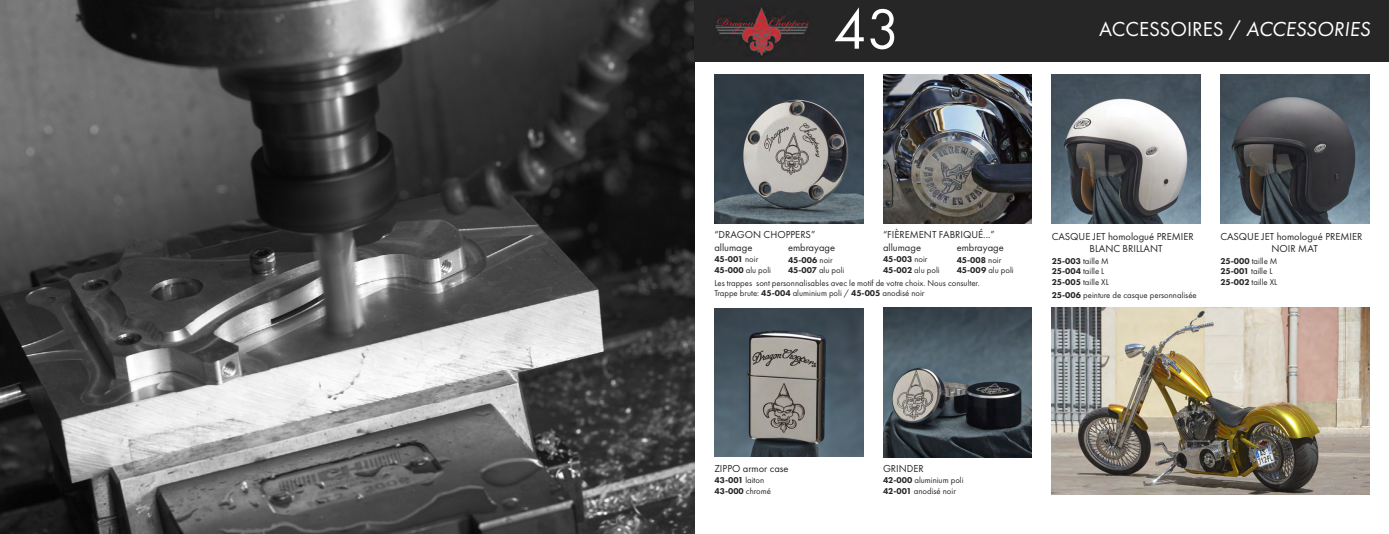
<style>
.page{position:relative;width:1389px;height:534px;background:#fff}
.page>*{position:absolute;margin:0;border:0;box-sizing:border-box;transform-origin:0 0}
.t1{font:58.62px "Futura PT";color:#fff}
.t2{font:21px "Futura PT";color:#fff}
.t3{font:10.5px/12.6px "Futura PT";color:#272627}
.t4{font:8.75px/10.5px "Futura PT";color:#272627}
.t5{font:800 8.75px/10.5px "Futura PT";color:#272627}
.s1{font-style:italic}
.s2{font-weight:400}
.s3{font-weight:800}
</style>
<div class="page">
<img style="left:0;top:0;width:694px;height:533px">
<img style="left:714px;top:74px;width:149px;height:149px">
<img style="left:883px;top:74px;width:149px;height:149px">
<img style="left:1052px;top:74px;width:148px;height:149px">
<img style="left:1220px;top:74px;width:149px;height:149px">
<img style="left:714px;top:308px;width:149px;height:148px">
<img style="left:883px;top:308px;width:149px;height:148px">
<img style="left:1052px;top:308px;width:317px;height:186px">
<div style="left:694px;top:0;width:695px;height:62px;background:#272627"></div>
<img style="left:715px;top:7px;width:96px;height:50px">
<h1 class="t1" style="left:833px;top:6px;width:68px">43</h1>
<h2 class="t2" style="left:1099px;top:21px;width:273px">ACCESSOIRES / <span class="s1">ACCESSORIES</span></h2>
<p class="t3" style="left:714px;top:229px;width:103px">“DRAGON CHOPPERS” allumage</p>
<p class="t5" style="left:714px;top:254px;width:58px">45-001 <span class="s2">noir<br></span>45-000 <span class="s2">alu poli</span></p>
<p class="t3" style="left:788px;top:242px;width:49px">embrayage</p>
<p class="t5" style="left:788px;top:255px;width:58px">45-006 <span class="s2">noir<br></span>45-007 <span class="s2">alu poli</span></p>
<p class="t3" style="left:883px;top:229px;width:113px">“FIÈREMENT FABRIQUÉ...” allumage</p>
<p class="t5" style="left:883px;top:254px;width:58px">45-003 <span class="s2">noir<br></span>45-002 <span class="s2">alu poli</span></p>
<p class="t3" style="left:957px;top:242px;width:49px">embrayage</p>
<p class="t5" style="left:957px;top:255px;width:59px">45-008 <span class="s2">noir<br></span>45-009 <span class="s2">alu poli</span></p>
<p class="t4" style="left:714px;top:278px;width:267px">Les trappes sont personnalisables avec le motif de votre choix. Nous consulter.<br>Trappe brute: <span class="s3">45-004</span> aluminium poli / <span class="s3">45-005</span> anodisé noir</p>
<p class="t3" style="left:1090px;top:230px;width:106px;text-indent:-38px">CASQUE JET homologué PREMIER<br>BLANC BRILLANT</p>
<p class="t4" style="left:1052px;top:256px;width:59px"><span class="s3">25-003</span> taille M<br><span class="s3">25-004</span> taille L<br><span class="s3">25-005</span> taille XL</p>
<p class="t4" style="left:1052px;top:290px;width:147px"><span class="s3">25-006</span> peinture de casque personnalisée</p>
<p class="t3" style="left:1272px;top:230px;width:92px;text-indent:-51px">CASQUE JET homologué PREMIER<br>NOIR MAT</p>
<p class="t4" style="left:1220px;top:256px;width:59px"><span class="s3">25-000</span> taille M<br><span class="s3">25-001</span> taille L<br><span class="s3">25-002</span> taille XL</p>
<p class="t3" style="left:714px;top:462px;width:76px">ZIPPO armor case</p>
<p class="t5" style="left:714px;top:475px;width:58px">43-001 <span class="s2">laiton<br></span>43-000 <span class="s2">chromé</span></p>
<p class="t3" style="left:883px;top:462px;width:42px">GRINDER</p>
<p class="t4" style="left:883px;top:475px;width:82px"><span class="s3">42-000</span> aluminium poli<br><span class="s3">42-001</span> anodisé noir</p>
</div>
